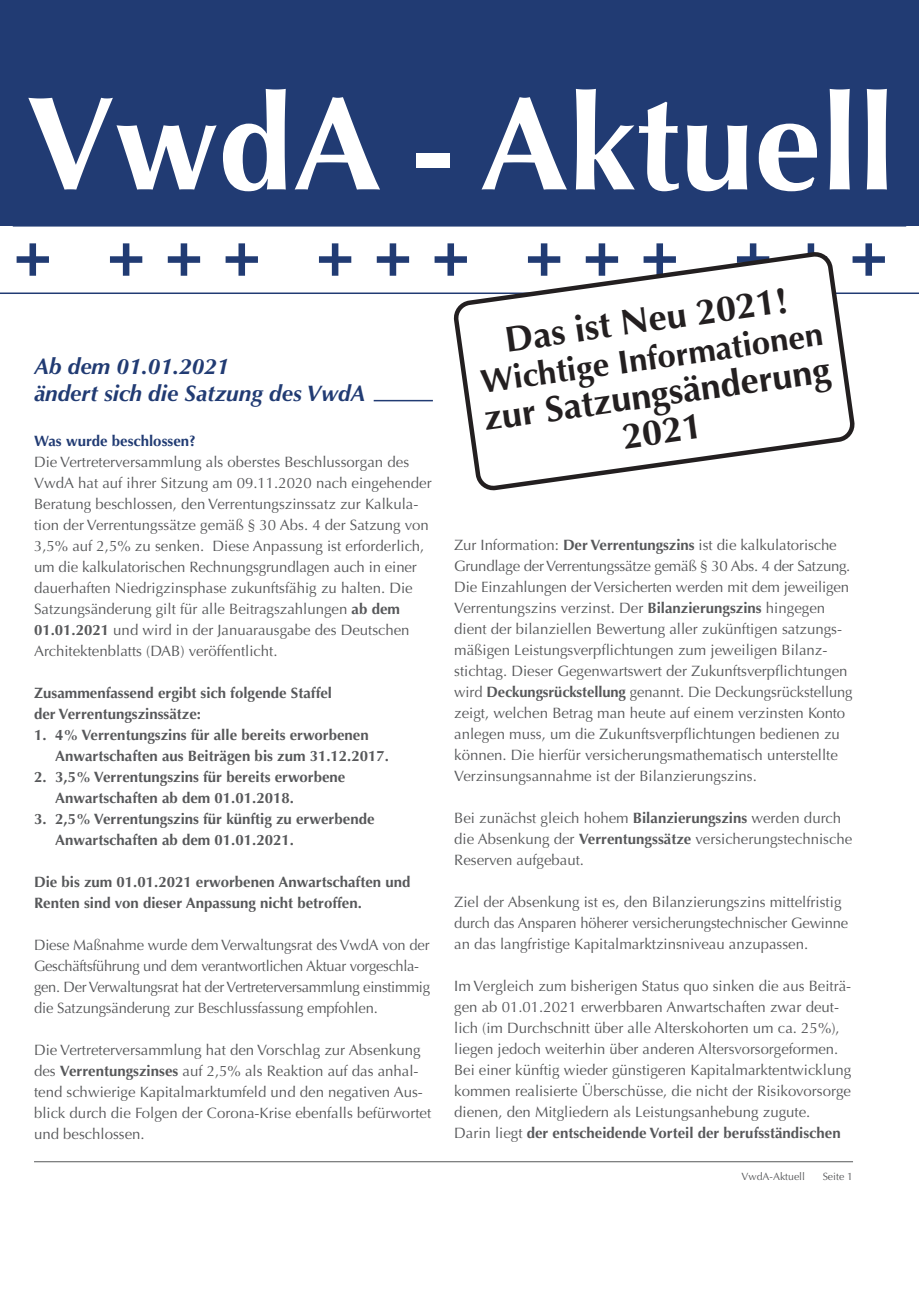
<style>
.page{position:relative;width:919px;height:1289px;background:#fff}
.page>*{position:absolute;margin:0;border:0;box-sizing:border-box;transform-origin:0 0}
.t1{font:700 133.5px "Optima";color:#fff}
.t2{font:900 60px "Optima";color:#213b73}
.t3{font:700 36.15px "Optima";color:#231f20}
.t4{font:700 33px "Optima";color:#231f20}
.t5{font:italic 700 22.5px/27px "Optima";color:#213b73}
.t6{font:15px/21px "Optima";color:#57585a}
.t7{font:700 15px/21px "Optima";color:#57585a}
.t8{font:15px/21px "Optima";letter-spacing:-.02em;color:#57585a}
.t9{font:700 15px "Optima";color:#213b73}
.t10{font:10.5px "Optima";color:#57585a}
.s1{font-weight:700}
</style>
<div class="page">
<div style="left:0;top:0;width:918px;height:225px;background:#213b73"></div>
<hr style="left:13px;top:225px;width:893px;height:1px;background:#213b73">
<hr style="left:0;top:292px;width:918px;height:2px;background:#213b73">
<svg style="left:455px;top:253px;width:398px;height:236px"></svg>
<hr style="left:373px;top:400px;width:60px;height:1px;background:#213b73">
<hr style="left:34px;top:1161px;width:819px;height:1px;background:#57585a">
<h1 class="t1" style="left:26px;top:66px;width:871px">VwdA - Aktuell</h1>
<h2 class="t2" style="left:13px;top:220px;width:877px">+ + + + + + + + + + + + +</h2>
<h3 class="t3" style="left:502px;top:318px;width:287px;rotate:-8deg">Das ist Neu 2021!</h3>
<h3 class="t4" style="left:478px;top:363px;width:346px;rotate:-8deg">Wichtige Informationen</h3>
<h3 class="t5" style="left:34px;top:353px;width:333px">Ab dem 01.01.2021<br>ändert sich die Satzung des VwdA</h3>
<h3 class="t3" style="left:481px;top:397px;width:351px;rotate:-8deg">zur Satzungsänderung</h3>
<h3 class="t3" style="left:619px;top:416px;width:82px;rotate:-8deg">2021</h3>
<p class="t9" style="left:34px;top:432px;width:163px">Was wurde beschlossen?</p>
<p class="t6" style="left:34px;top:451px;width:399px">Die Vertreterversammlung als oberstes Beschlussorgan des VwdA hat auf ihrer Sitzung am 09.11.2020 nach eingehender Beratung beschlossen, den Verrentungszinssatz zur Kalkula&shy;tion der Verrentungssätze gemäß § 30 Abs. 4 der Satzung von 3,5% auf 2,5% zu senken. Diese Anpassung ist erforderlich, um die kalkulatorischen Rechnungsgrundlagen auch in einer dauerhaften Niedrigzinsphase zukunftsfähig zu halten. Die Satzungsänderung gilt für alle Beitragszahlungen <span class="s1">ab dem 01.01.2021</span> und wird in der Januarausgabe des Deutschen Architektenblatts (DAB) veröffentlicht.</p>
<p class="t7" style="left:34px;top:682px;width:299px">Zusammenfassend ergibt sich folgende Staffel der Verrentungszinssätze:</p>
<p class="t7" style="left:55px;top:724px;width:335px;text-indent:-21px">1. 4% Verrentungszins für alle bereits erworbenen<br>Anwartschaften aus Beiträgen bis zum 31.12.2017.</p>
<p class="t7" style="left:55px;top:766px;width:291px;text-indent:-21px">2. 3,5% Verrentungszins für bereits erworbene<br>Anwartschaften ab dem 01.01.2018.</p>
<p class="t7" style="left:55px;top:808px;width:321px;text-indent:-21px">3. 2,5% Verrentungszins für künftig zu erwerbende<br>Anwartschaften ab dem 01.01.2021.</p>
<p class="t7" style="left:34px;top:871px;width:378px">Die bis zum 01.01.2021 erworbenen Anwartschaften und<br>Renten sind von dieser Anpassung nicht betroffen.</p>
<p class="t8" style="left:34px;top:934px;width:397px">Diese Maßnahme wurde dem Verwaltungsrat des VwdA von der Geschäftsführung und dem verantwortlichen Aktuar vorgeschla&shy;gen. Der Verwaltungsrat hat der Vertreterversammlung einstimmig die Satzungsänderung zur Beschlussfassung empfohlen.</p>
<p class="t6" style="left:34px;top:1039px;width:398px">Die Vertreterversammlung hat den Vorschlag zur Absenkung des <span class="s1">Verrentungszinses</span> auf 2,5% als Reaktion auf das anhal&shy;tend schwierige Kapitalmarktumfeld und den negativen Aus&shy;blick durch die Folgen der Corona-Krise ebenfalls befürwortet und beschlossen.</p>
<p class="t6" style="left:454px;top:534px;width:400px">Zur Information: <span class="s1">Der Verrentungszins</span> ist die kalkulatorische Grundlage der Verrentungssätze gemäß § 30 Abs. 4 der Satzung.<br>Die Einzahlungen der Versicherten werden mit dem jeweiligen Verrentungszins verzinst. Der <span class="s1">Bilanzierungszins</span> hingegen dient der bilanziellen Bewertung aller zukünftigen satzungs&shy;mäßigen Leistungsverpflichtungen zum jeweiligen Bilanz&shy;stichtag. Dieser Gegenwartswert der Zukunftsverpflichtungen wird <span class="s1">Deckungsrückstellung</span> genannt. Die Deckungsrückstellung zeigt, welchen Betrag man heute auf einem verzinsten Konto anlegen muss, um die Zukunftsverpflichtungen bedienen zu können. Die hierfür versicherungsmathematisch unterstellte Verzinsungsannahme ist der Bilanzierungszins.</p>
<p class="t6" style="left:454px;top:807px;width:399px">Bei zunächst gleich hohem <span class="s1">Bilanzierungszins</span> werden durch die Absenkung der <span class="s1">Verrentungssätze</span> versicherungstechnische<br>Reserven aufgebaut.</p>
<p class="t6" style="left:454px;top:891px;width:395px">Ziel der Absenkung ist es, den Bilanzierungszins mittelfristig durch das Ansparen höherer versicherungstechnischer Gewinne an das langfristige Kapitalmarktzinsniveau anzupassen.</p>
<p class="t6" style="left:454px;top:975px;width:398px">Im Vergleich zum bisherigen Status quo sinken die aus Beiträ&shy;gen ab 01.01.2021 erwerbbaren Anwartschaften zwar deut&shy;lich (im Durchschnitt über alle Alterskohorten um ca. 25%), liegen jedoch weiterhin über anderen Altersvorsorgeformen.<br>Bei einer künftig wieder günstigeren Kapitalmarktentwicklung kommen realisierte Überschüsse, die nicht der Risikovorsorge dienen, den Mitgliedern als Leistungsanhebung zugute.<br>Darin liegt <span class="s1">der entscheidende Vorteil der berufsständischen</span></p>
<p class="t10" style="left:741px;top:1169px;width:65px">VwdA-Aktuell</p>
<p class="t10" style="left:822px;top:1169px;width:32px">Seite 1</p>
</div>
